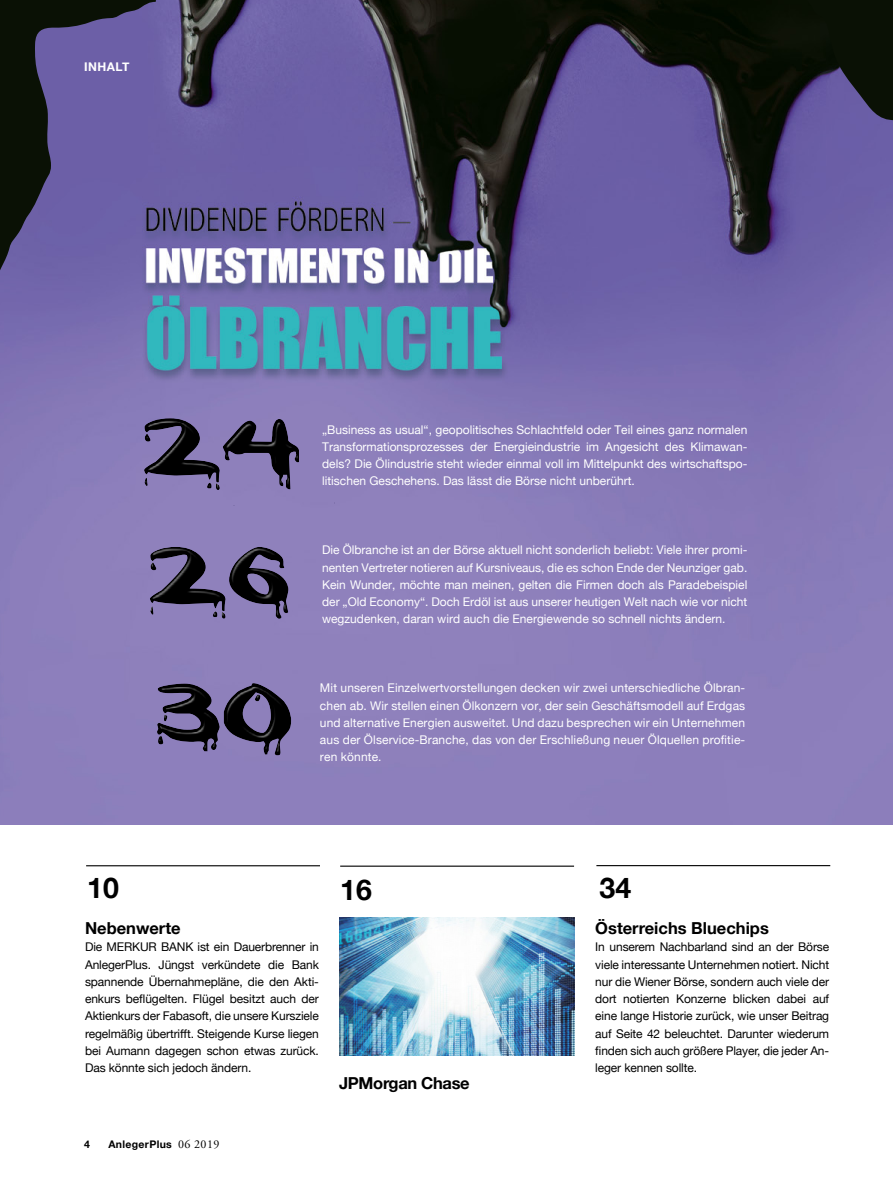
<style>
.page{position:relative;width:893px;height:1191px;background:#fff}
.page>*{position:absolute;margin:0;border:0;box-sizing:border-box;transform-origin:0 0}
.t1{font:700 28.5px "Helvetica Neue";color:#000}
.t2{font:700 16.5px "Helvetica Neue";color:#000}
.t3{font:700 16.5px "Helvetica Neue";letter-spacing:-.02em;color:#000}
.t4{font:12px/17.2px "Helvetica Neue";color:#fff;text-align:justify}
.t5{font:12px/17.2px "Helvetica Neue";letter-spacing:-.01em;color:#000;text-align:justify}
.t6{font:700 12px "Helvetica Neue";letter-spacing:.04em;color:#fff}
.t7{font:700 10.5px "Helvetica Neue";letter-spacing:.03em;color:#000}
.s1{font-family:"Adobe Garamond Pro";font-weight:400;font-size:12px}
</style>
<div class="page">
<img style="left:0;top:342px;width:893px;height:483px">
<div style="left:145px;top:542px;width:144px;height:78px;background:#8f81bc"></div>
<div style="left:147px;top:545px;width:146px;height:78px;background:#000;opacity:.75"></div>
<div style="left:152px;top:679px;width:142px;height:77px;background:#8e80bb"></div>
<div style="left:154px;top:680px;width:142px;height:80px;background:#000;opacity:.75"></div>
<div style="left:139px;top:414px;width:164px;height:76px;background:#8c7ebb"></div>
<div style="left:141px;top:415px;width:163px;height:79px;background:#000;opacity:.75"></div>
<hr style="left:86px;top:865px;width:234px;height:1px;background:#000">
<hr style="left:596px;top:865px;width:234px;height:1px;background:#000">
<hr style="left:340px;top:865px;width:234px;height:1px;background:#000">
<img style="left:340px;top:917px;width:234px;height:138px">
<svg style="left:0;top:0;width:893px;height:342px;background:#54527e"></svg>
<p class="t6" style="left:84px;top:57px;width:47px">INHALT</p>
<h1 class="t1" style="left:87px;top:865px;width:33px">10</h1>
<p class="t4" style="left:322px;top:421px;width:427px">„Business as usual“, geopolitisches Schlachtfeld oder Teil eines ganz normalen Transformationsprozesses der Energieindustrie im Angesicht des Klimawan&shy;dels? Die Ölindustrie steht wieder einmal voll im Mittelpunkt des wirtschaftspo&shy;litischen Geschehens. Das lässt die Börse nicht unberührt.</p>
<p class="t4" style="left:322px;top:542px;width:427px">Die Ölbranche ist an der Börse aktuell nicht sonderlich beliebt: Viele ihrer promi&shy;nenten Vertreter notieren auf Kursniveaus, die es schon Ende der Neunziger gab.<br>Kein Wunder, möchte man meinen, gelten die Firmen doch als Paradebeispiel der „Old Economy“. Doch Erdöl ist aus unserer heutigen Welt nach wie vor nicht wegzudenken, daran wird auch die Energiewende so schnell nichts ändern.</p>
<p class="t4" style="left:320px;top:680px;width:427px">Mit unseren Einzelwertvorstellungen decken wir zwei unterschiedliche Ölbran&shy;chen ab. Wir stellen einen Ölkonzern vor, der sein Geschäftsmodell auf Erdgas und alternative Energien ausweitet. Und dazu besprechen wir ein Unternehmen aus der Ölservice-Branche, das von der Erschließung neuer Ölquellen profitie&shy;ren könnte.</p>
<h1 class="t1" style="left:340px;top:867px;width:33px">16</h1>
<h1 class="t1" style="left:600px;top:865px;width:33px">34</h1>
<h2 class="t2" style="left:85px;top:915px;width:97px">Nebenwerte</h2>
<p class="t5" style="left:85px;top:939px;width:235px">Die MERKUR BANK ist ein Dauerbrenner in AnlegerPlus. Jüngst verkündete die Bank spannende Übernahmepläne, die den Akti&shy;enkurs beflügelten. Flügel besitzt auch der Aktienkurs der Fabasoft, die unsere Kursziele regelmäßig übertrifft. Steigende Kurse liegen bei Aumann dagegen schon etwas zurück.<br>Das könnte sich jedoch ändern.</p>
<p class="t7" style="left:84px;top:1136px;width:7px">4</p>
<p class="t7" style="left:108px;top:1136px;width:112px">AnlegerPlus <span class="s1">06 2019</span></p>
<h2 class="t3" style="left:339px;top:1070px;width:132px">JPMorgan Chase</h2>
<h2 class="t2" style="left:595px;top:915px;width:175px">Österreichs Bluechips</h2>
<p class="t5" style="left:595px;top:939px;width:235px">In unserem Nachbarland sind an der Börse viele interessante Unternehmen notiert. Nicht nur die Wiener Börse, sondern auch viele der dort notierten Konzerne blicken dabei auf eine lange Historie zurück, wie unser Beitrag auf Seite 42 beleuchtet. Darunter wiederum finden sich auch größere Player, die jeder An&shy;leger kennen sollte.</p>
</div>
